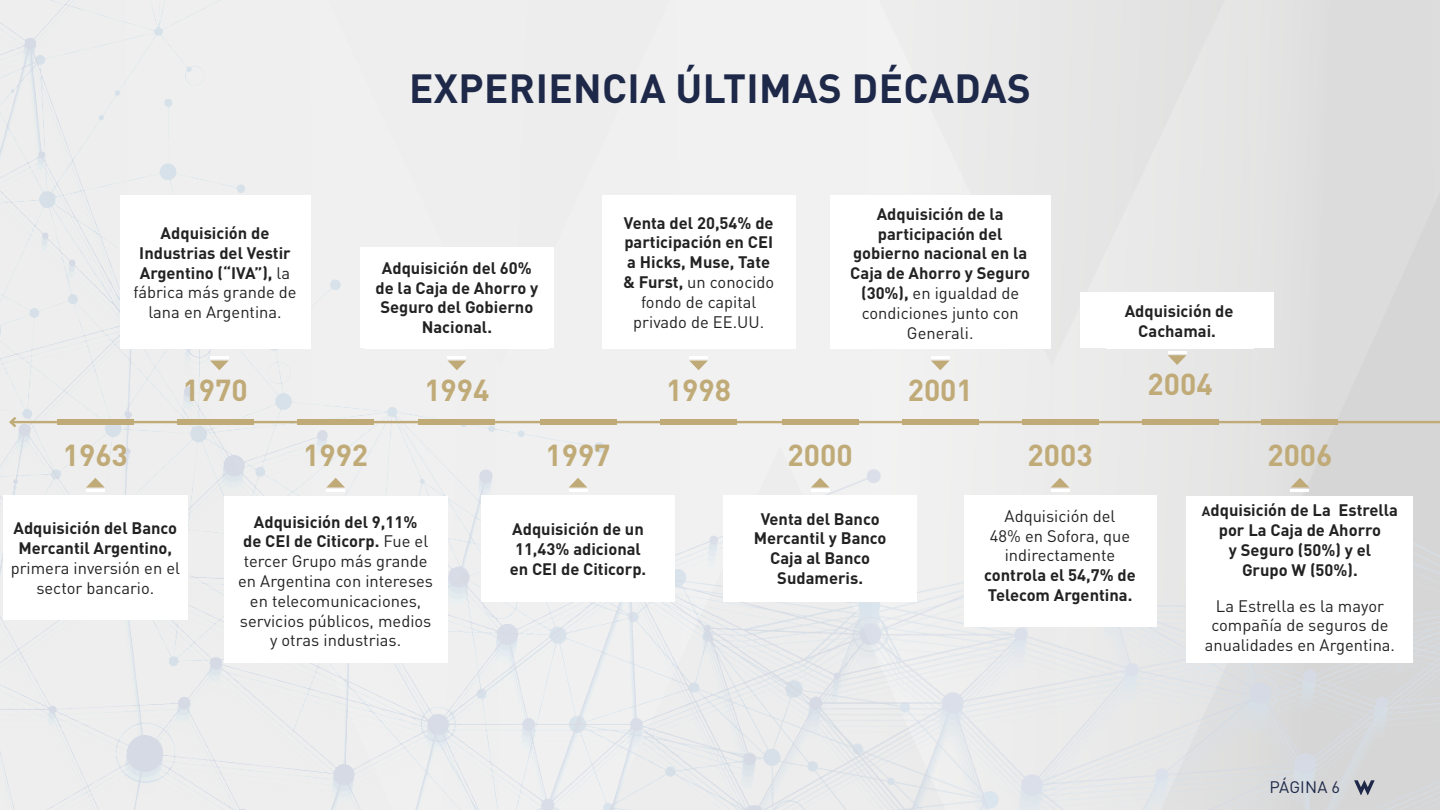
<style>
.page{position:relative;width:1440px;height:810px;background:#fff}
.page>*{position:absolute;margin:0;border:0;box-sizing:border-box;transform-origin:0 0}
.t1{font:700 40.28px "DIN Pro";letter-spacing:.01em;color:#1e2848}
.t2{font:700 30px "DIN Pro";color:#c0ab78}
.t3{font:700 16.5px/19.8px "DIN Pro";color:#222;text-align:center}
.t4{font:16.5px/19.8px "DIN Pro";color:#222;text-align:center}
.t5{font:16.5px "DIN Pro";letter-spacing:.01em;color:#1e2848}
.s1{font-weight:400}
.s2{font-weight:700}
.s3{font-size:13.5px}
</style>
<div class="page">
<img style="left:0;top:0;width:1440px;height:810px">
<svg style="left:1354px;top:780px;width:21px;height:15px"></svg>
<div style="left:1080px;top:293px;width:194px;height:55px;background:#fff"></div>
<div style="left:602px;top:195px;width:193px;height:153px;background:#fff"></div>
<div style="left:360px;top:247px;width:194px;height:101px;background:#fff"></div>
<div style="left:481px;top:496px;width:194px;height:106px;background:#fff"></div>
<div style="left:723px;top:496px;width:194px;height:106px;background:#fff"></div>
<div style="left:224px;top:496px;width:224px;height:167px;background:#fff"></div>
<div style="left:3px;top:496px;width:185px;height:124px;background:#fff"></div>
<div style="left:964px;top:496px;width:192px;height:131px;background:#fff"></div>
<div style="left:1187px;top:496px;width:226px;height:167px;background:#fff"></div>
<div style="left:120px;top:195px;width:190px;height:154px;background:#fff"></div>
<div style="left:365px;top:247px;width:184px;height:102px;background:#fff"></div>
<div style="left:608px;top:195px;width:181px;height:154px;background:#fff"></div>
<div style="left:830px;top:195px;width:221px;height:154px;background:#fff"></div>
<div style="left:1106px;top:293px;width:148px;height:56px;background:#fff"></div>
<hr style="left:11px;top:421px;width:1429px;height:2px;background:#c0ab78">
<svg style="left:7px;top:414px;width:12px;height:16px"></svg>
<div style="left:57px;top:419px;width:77px;height:6px;background:#c0ab78"></div>
<div style="left:540px;top:419px;width:76px;height:6px;background:#c0ab78"></div>
<div style="left:782px;top:419px;width:76px;height:6px;background:#c0ab78"></div>
<div style="left:1022px;top:419px;width:76px;height:6px;background:#c0ab78"></div>
<div style="left:1262px;top:419px;width:76px;height:6px;background:#c0ab78"></div>
<div style="left:298px;top:419px;width:76px;height:6px;background:#c0ab78"></div>
<div style="left:177px;top:419px;width:76px;height:6px;background:#c0ab78"></div>
<div style="left:419px;top:419px;width:76px;height:6px;background:#c0ab78"></div>
<div style="left:660px;top:419px;width:77px;height:6px;background:#c0ab78"></div>
<div style="left:902px;top:419px;width:76px;height:6px;background:#c0ab78"></div>
<div style="left:1142px;top:419px;width:76px;height:6px;background:#c0ab78"></div>
<svg style="left:86px;top:478px;width:19px;height:10px"></svg>
<svg style="left:326px;top:478px;width:19px;height:10px"></svg>
<svg style="left:210px;top:361px;width:19px;height:9px"></svg>
<svg style="left:448px;top:361px;width:18px;height:9px"></svg>
<svg style="left:689px;top:361px;width:19px;height:9px"></svg>
<svg style="left:931px;top:361px;width:19px;height:9px"></svg>
<svg style="left:1168px;top:355px;width:18px;height:10px"></svg>
<svg style="left:569px;top:478px;width:18px;height:10px"></svg>
<svg style="left:811px;top:478px;width:19px;height:10px"></svg>
<svg style="left:1051px;top:478px;width:18px;height:10px"></svg>
<svg style="left:1291px;top:478px;width:18px;height:10px"></svg>
<hr style="left:86px;top:489px;width:19px;height:3px;background:#fff">
<hr style="left:326px;top:489px;width:19px;height:3px;background:#fff">
<hr style="left:210px;top:356px;width:19px;height:3px;background:#fff">
<hr style="left:448px;top:356px;width:18px;height:3px;background:#fff">
<hr style="left:689px;top:356px;width:19px;height:3px;background:#fff">
<hr style="left:931px;top:356px;width:19px;height:3px;background:#fff">
<hr style="left:1168px;top:351px;width:18px;height:3px;background:#fff">
<hr style="left:569px;top:489px;width:18px;height:3px;background:#fff">
<hr style="left:811px;top:489px;width:19px;height:3px;background:#fff">
<hr style="left:1051px;top:489px;width:18px;height:3px;background:#fff">
<hr style="left:1291px;top:489px;width:18px;height:3px;background:#fff">
<p class="t3" style="left:134px;top:223px;width:165px">Adquisición de<br>Industrias del Vestir<br>Argentino (“IVA”), <span class="s1">la fábrica más grande de lana en Argentina.</span></p>
<h1 class="t1" style="left:409px;top:61px;width:623px">EXPERIENCIA ÚLTIMAS DÉCADAS</h1>
<p class="t3" style="left:376px;top:257px;width:164px">Adquisición del 60% de la Caja de Ahorro y<br>Seguro del Gobierno<br>Nacional.</p>
<p class="t3" style="left:623px;top:212px;width:153px">Venta del 20,54% de participación en CEI a Hicks, Muse, Tate &amp; Furst, <span class="s1">un conocido fondo de capital privado de EE.UU.</span></p>
<p class="t3" style="left:850px;top:203px;width:181px">Adquisición de la participación del gobierno nacional en la<br>Caja de Ahorro y Seguro (30%), <span class="s1">en igualdad de condiciones junto con<br>Generali.</span></p>
<p class="t3" style="left:1125px;top:301px;width:110px">Adquisición de<br>Cachamai.</p>
<h2 class="t2" style="left:183px;top:369px;width:67px">1970</h2>
<h2 class="t2" style="left:424px;top:369px;width:67px">1994</h2>
<h2 class="t2" style="left:666px;top:369px;width:67px">1998</h2>
<h2 class="t2" style="left:908px;top:369px;width:67px">2001</h2>
<h2 class="t2" style="left:1148px;top:364px;width:67px">2004</h2>
<h2 class="t2" style="left:63px;top:435px;width:67px">1963</h2>
<h2 class="t2" style="left:303px;top:435px;width:67px">1992</h2>
<h2 class="t2" style="left:545px;top:435px;width:67px">1997</h2>
<h2 class="t2" style="left:788px;top:435px;width:67px">2000</h2>
<h2 class="t2" style="left:1027px;top:435px;width:67px">2003</h2>
<h2 class="t2" style="left:1267px;top:435px;width:67px">2006</h2>
<p class="t3" style="left:14px;top:518px;width:165px">Adquisición del Banco<br>Mercantil Argentino,</p>
<p class="t4" style="left:11px;top:557px;width:171px">primera inversión en el sector bancario.</p>
<p class="t4" style="left:238px;top:511px;width:197px"><span class="s2">Adquisición del 9,11%<br>de CEI de Citicorp.</span> Fue el tercer Grupo más grande en Argentina con intereses en telecomunicaciones, servicios públicos, medios y otras industrias.</p>
<p class="t3" style="left:510px;top:519px;width:138px">Adquisición de un<br>11,43% adicional en CEI de Citicorp.</p>
<p class="t3" style="left:754px;top:508px;width:134px">Venta del Banco<br>Mercantil y Banco<br>Caja al Banco<br>Sudameris.</p>
<p class="t4" style="left:990px;top:505px;width:142px">Adquisición del<br>48% en Sofora, que indirectamente</p>
<p class="t3" style="left:984px;top:565px;width:153px;text-align:left">controla el 54,7% de<br>Telecom Argentina.</p>
<p class="t3" style="left:1202px;top:500px;width:198px"><span class="s3">A</span>dquisición de La Estrella por La Caja de Ahorro<br>y Seguro (50%) y el<br>Grupo W (50%).</p>
<p class="t4" style="left:1205px;top:595px;width:192px">La Estrella es la mayor compañía de seguros de anualidades en Argentina.</p>
<p class="t5" style="left:1270px;top:776px;width:72px">PÁGINA 6</p>
</div>
